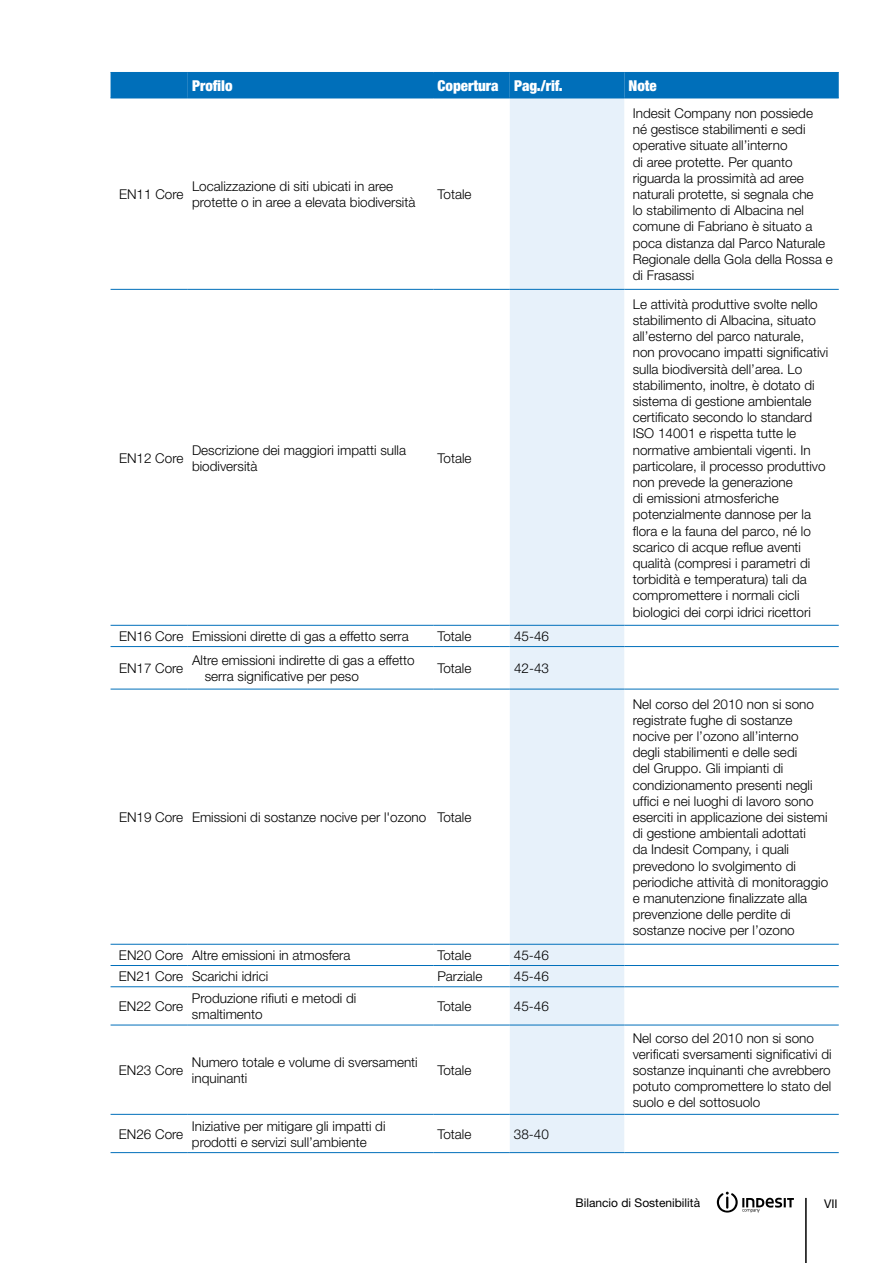
<style>
.page{position:relative;width:893px;height:1263px;background:#fff}
.page>*{position:absolute;margin:0;border:0;box-sizing:border-box;transform-origin:0 0}
.t1{font:900 condensed 15px "Helvetica Neue";color:#fff}
.t2{font:300 13.5px/16.2px "Helvetica Neue";color:#000}
.t3{font:12px "Helvetica Neue";color:#000}
</style>
<div class="page">
<svg style="left:717px;top:1192px;width:77px;height:21px"></svg>
<hr style="left:805px;top:1198px;width:2px;height:65px;background:#000">
<div style="left:111px;top:73px;width:728px;height:25px;background:#006fba"></div>
<div style="left:510px;top:99px;width:114px;height:1053px;background:#e7f1fa"></div>
<hr style="left:111px;top:72px;width:77px;height:1px;background:#006fba">
<hr style="left:188px;top:72px;width:245px;height:1px;background:#006fba">
<hr style="left:433px;top:72px;width:77px;height:1px;background:#006fba">
<hr style="left:510px;top:72px;width:114px;height:1px;background:#006fba">
<hr style="left:624px;top:72px;width:215px;height:1px;background:#006fba">
<hr style="left:111px;top:98px;width:77px;height:1px;background:#006fba">
<hr style="left:188px;top:98px;width:245px;height:1px;background:#006fba">
<hr style="left:433px;top:98px;width:77px;height:1px;background:#006fba">
<hr style="left:510px;top:98px;width:114px;height:1px;background:#006fba">
<hr style="left:624px;top:98px;width:215px;height:1px;background:#006fba">
<hr style="left:111px;top:289px;width:77px;height:1px;background:#006fba">
<hr style="left:188px;top:289px;width:245px;height:1px;background:#006fba">
<hr style="left:433px;top:289px;width:77px;height:1px;background:#006fba">
<hr style="left:510px;top:289px;width:114px;height:1px;background:#006fba">
<hr style="left:624px;top:289px;width:215px;height:1px;background:#006fba">
<hr style="left:111px;top:625px;width:77px;height:1px;background:#006fba">
<hr style="left:188px;top:625px;width:245px;height:1px;background:#006fba">
<hr style="left:433px;top:625px;width:77px;height:1px;background:#006fba">
<hr style="left:510px;top:625px;width:114px;height:1px;background:#006fba">
<hr style="left:624px;top:625px;width:215px;height:1px;background:#006fba">
<hr style="left:111px;top:646px;width:77px;height:1px;background:#006fba">
<hr style="left:188px;top:646px;width:245px;height:1px;background:#006fba">
<hr style="left:433px;top:646px;width:77px;height:1px;background:#006fba">
<hr style="left:510px;top:646px;width:114px;height:1px;background:#006fba">
<hr style="left:624px;top:646px;width:215px;height:1px;background:#006fba">
<hr style="left:111px;top:689px;width:77px;height:1px;background:#006fba">
<hr style="left:188px;top:689px;width:245px;height:1px;background:#006fba">
<hr style="left:433px;top:689px;width:77px;height:1px;background:#006fba">
<hr style="left:510px;top:689px;width:114px;height:1px;background:#006fba">
<hr style="left:624px;top:689px;width:215px;height:1px;background:#006fba">
<hr style="left:111px;top:944px;width:77px;height:1px;background:#006fba">
<hr style="left:188px;top:944px;width:245px;height:1px;background:#006fba">
<hr style="left:433px;top:944px;width:77px;height:1px;background:#006fba">
<hr style="left:510px;top:944px;width:114px;height:1px;background:#006fba">
<hr style="left:624px;top:944px;width:215px;height:1px;background:#006fba">
<hr style="left:111px;top:965px;width:77px;height:1px;background:#006fba">
<hr style="left:188px;top:965px;width:245px;height:1px;background:#006fba">
<hr style="left:433px;top:965px;width:77px;height:1px;background:#006fba">
<hr style="left:510px;top:965px;width:114px;height:1px;background:#006fba">
<hr style="left:624px;top:965px;width:215px;height:1px;background:#006fba">
<hr style="left:111px;top:986px;width:77px;height:1px;background:#006fba">
<hr style="left:188px;top:986px;width:245px;height:1px;background:#006fba">
<hr style="left:433px;top:986px;width:77px;height:1px;background:#006fba">
<hr style="left:510px;top:986px;width:114px;height:1px;background:#006fba">
<hr style="left:624px;top:986px;width:215px;height:1px;background:#006fba">
<hr style="left:111px;top:1025px;width:77px;height:1px;background:#006fba">
<hr style="left:188px;top:1025px;width:245px;height:1px;background:#006fba">
<hr style="left:433px;top:1025px;width:77px;height:1px;background:#006fba">
<hr style="left:510px;top:1025px;width:114px;height:1px;background:#006fba">
<hr style="left:624px;top:1025px;width:215px;height:1px;background:#006fba">
<hr style="left:111px;top:1114px;width:77px;height:1px;background:#006fba">
<hr style="left:188px;top:1114px;width:245px;height:1px;background:#006fba">
<hr style="left:433px;top:1114px;width:77px;height:1px;background:#006fba">
<hr style="left:510px;top:1114px;width:114px;height:1px;background:#006fba">
<hr style="left:624px;top:1114px;width:215px;height:1px;background:#006fba">
<hr style="left:111px;top:1152px;width:77px;height:1px;background:#006fba">
<hr style="left:188px;top:1152px;width:245px;height:1px;background:#006fba">
<hr style="left:433px;top:1152px;width:77px;height:1px;background:#006fba">
<hr style="left:510px;top:1152px;width:114px;height:1px;background:#006fba">
<hr style="left:624px;top:1152px;width:215px;height:1px;background:#006fba">
<p class="t1" style="left:192px;top:77px;width:42px">Profilo</p>
<p class="t1" style="left:437px;top:77px;width:127px">Copertura Pag./rif.</p>
<p class="t1" style="left:628px;top:77px;width:30px">Note</p>
<p class="t2" style="left:119px;top:186px;width:66px">EN11 Core</p>
<p class="t2" style="left:192px;top:178px;width:225px">Localizzazione di siti ubicati in aree protette o in aree a elevata biodiversità</p>
<p class="t2" style="left:437px;top:186px;width:36px">Totale</p>
<p class="t2" style="left:119px;top:449px;width:66px">EN12 Core</p>
<p class="t2" style="left:192px;top:441px;width:216px">Descrizione dei maggiori impatti sulla biodiversità</p>
<p class="t2" style="left:437px;top:449px;width:36px">Totale</p>
<p class="t2" style="left:119px;top:628px;width:291px">EN16 Core Emissioni dirette di gas a effetto serra</p>
<p class="t2" style="left:437px;top:628px;width:36px">Totale</p>
<p class="t2" style="left:514px;top:628px;width:37px">45-46</p>
<p class="t2" style="left:119px;top:660px;width:66px">EN17 Core</p>
<p class="t2" style="left:205px;top:652px;width:211px;text-indent:-13px">Altre emissioni indirette di gas a effetto serra significative per peso</p>
<p class="t2" style="left:437px;top:660px;width:36px">Totale</p>
<p class="t2" style="left:514px;top:660px;width:37px">42-43</p>
<p class="t2" style="left:119px;top:809px;width:354px">EN19 Core Emissioni di sostanze nocive per l'ozono Totale</p>
<p class="t2" style="left:119px;top:947px;width:233px">EN20 Core Altre emissioni in atmosfera</p>
<p class="t2" style="left:437px;top:947px;width:36px">Totale</p>
<p class="t2" style="left:514px;top:947px;width:37px">45-46</p>
<p class="t2" style="left:119px;top:968px;width:151px">EN21 Core Scarichi idrici</p>
<p class="t2" style="left:437px;top:968px;width:47px">Parziale</p>
<p class="t2" style="left:514px;top:968px;width:37px">45-46</p>
<p class="t2" style="left:119px;top:998px;width:66px">EN22 Core</p>
<p class="t2" style="left:192px;top:990px;width:166px">Produzione rifiuti e metodi di smaltimento</p>
<p class="t2" style="left:437px;top:998px;width:36px">Totale</p>
<p class="t2" style="left:514px;top:998px;width:37px">45-46</p>
<p class="t2" style="left:119px;top:1062px;width:66px">EN23 Core</p>
<p class="t2" style="left:192px;top:1054px;width:227px">Numero totale e volume di sversamenti inquinanti</p>
<p class="t2" style="left:437px;top:1062px;width:36px">Totale</p>
<p class="t2" style="left:119px;top:1125px;width:66px">EN26 Core</p>
<p class="t2" style="left:192px;top:1117px;width:195px">Iniziative per mitigare gli impatti di prodotti e servizi sull’ambiente</p>
<p class="t2" style="left:437px;top:1125px;width:36px">Totale</p>
<p class="t2" style="left:514px;top:1125px;width:37px">38-40</p>
<p class="t2" style="left:633px;top:105px;width:202px">Indesit Company non possiede<br>né gestisce stabilimenti e sedi operative situate all’interno<br>di aree protette. Per quanto riguarda la prossimità ad aree naturali protette, si segnala che<br>lo stabilimento di Albacina nel comune di Fabriano è situato a poca distanza dal Parco Naturale<br>Regionale della Gola della Rossa e di Frasassi</p>
<p class="t2" style="left:633px;top:296px;width:197px">Le attività produttive svolte nello stabilimento di Albacina, situato all’esterno del parco naturale, non provocano impatti significativi sulla biodiversità dell’area. Lo stabilimento, inoltre, è dotato di sistema di gestione ambientale certificato secondo lo standard<br>ISO 14001 e rispetta tutte le normative ambientali vigenti. In particolare, il processo produttivo non prevede la generazione<br>di emissioni atmosferiche potenzialmente dannose per la flora e la fauna del parco, né lo scarico di acque reflue aventi qualità (compresi i parametri di torbidità e temperatura) tali da compromettere i normali cicli biologici dei corpi idrici ricettori</p>
<p class="t2" style="left:633px;top:695px;width:197px">Nel corso del 2010 non si sono registrate fughe di sostanze nocive per l’ozono all’interno degli stabilimenti e delle sedi<br>del Gruppo. Gli impianti di condizionamento presenti negli uffici e nei luoghi di lavoro sono eserciti in applicazione dei sistemi di gestione ambientali adottati<br>da Indesit Company, i quali prevedono lo svolgimento di periodiche attività di monitoraggio e manutenzione finalizzate alla prevenzione delle perdite di sostanze nocive per l’ozono</p>
<p class="t2" style="left:633px;top:1029px;width:201px">Nel corso del 2010 non si sono verificati sversamenti significativi di sostanze inquinanti che avrebbero potuto compromettere lo stato del suolo e del sottosuolo</p>
<p class="t3" style="left:575px;top:1195px;width:126px">Bilancio di Sostenibilità</p>
<p class="t3" style="left:824px;top:1196px;width:15px">VII</p>
</div>
